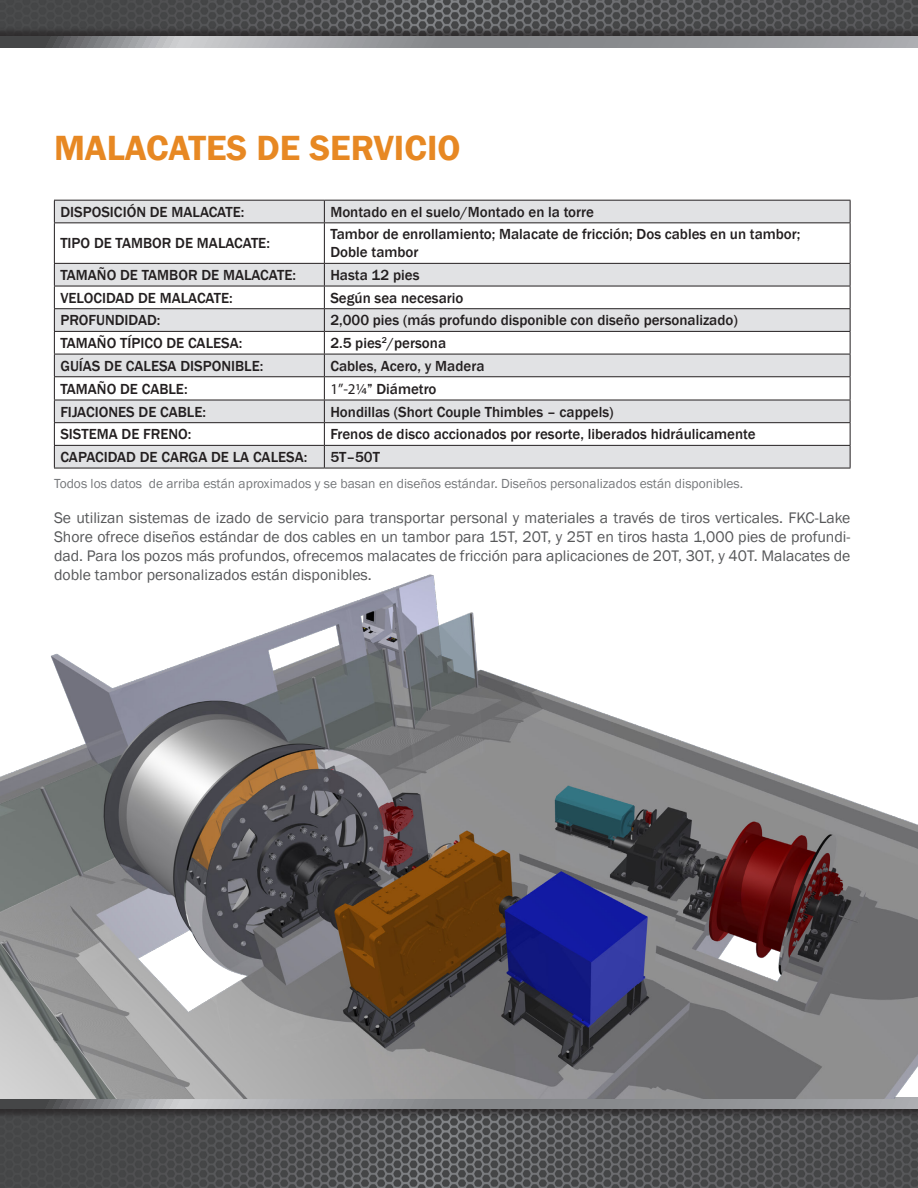
<style>
.page{position:relative;width:918px;height:1188px;background:#fff}
.page>*{position:absolute;margin:0;border:0;box-sizing:border-box;transform-origin:0 0}
.t1{font:600 36px "Franklin Gothic";color:#e78823}
.Descriptions{font:15.75px/18.9px "Franklin Gothic";color:#57585a;text-align:justify}
.Fractions{font:500 15px "Franklin Gothic";color:#231f20}
.t2{font:13.5px "Franklin Gothic";color:#76787b}
.s1{font-family:"Myriad Pro";font-weight:400}
</style>
<div class="page">
<img style="left:0;top:0;width:918px;height:27px">
<img style="left:0;top:1118px;width:918px;height:70px">
<div style="left:0;top:27px;width:918px;height:20px;background:#231f20;opacity:.65"></div>
<svg style="left:0;top:37px;width:918px;height:11px;background:#939598"></svg>
<div style="left:0;top:1098px;width:918px;height:20px;background:#231f20;opacity:.65"></div>
<svg style="left:0;top:1099px;width:918px;height:10px;background:#939598"></svg>
<svg style="left:55px;top:201px;width:795px;height:267px;fill:#e1e2e4"></svg>
<hr style="left:54px;top:200px;width:270px;height:1px;background:#231f20">
<svg style="left:54px;top:201px;width:1px;height:21px"></svg>
<hr style="left:324px;top:200px;width:526px;height:1px;background:#231f20">
<svg style="left:324px;top:201px;width:1px;height:21px"></svg>
<svg style="left:850px;top:201px;width:1px;height:21px"></svg>
<hr style="left:54px;top:222px;width:270px;height:1px;background:#231f20">
<hr style="left:54px;top:223px;width:1px;height:40px;background:#231f20">
<hr style="left:324px;top:222px;width:526px;height:1px;background:#231f20">
<hr style="left:324px;top:223px;width:1px;height:40px;background:#231f20">
<hr style="left:850px;top:223px;width:1px;height:40px;background:#231f20">
<hr style="left:54px;top:263px;width:270px;height:1px;background:#231f20">
<hr style="left:324px;top:263px;width:526px;height:1px;background:#231f20">
<hr style="left:54px;top:286px;width:270px;height:1px;background:#231f20">
<hr style="left:324px;top:286px;width:526px;height:1px;background:#231f20">
<hr style="left:54px;top:308px;width:270px;height:1px;background:#231f20">
<hr style="left:324px;top:308px;width:526px;height:1px;background:#231f20">
<hr style="left:54px;top:331px;width:270px;height:1px;background:#231f20">
<hr style="left:324px;top:331px;width:526px;height:1px;background:#231f20">
<hr style="left:54px;top:354px;width:270px;height:1px;background:#231f20">
<hr style="left:324px;top:354px;width:526px;height:1px;background:#231f20">
<hr style="left:54px;top:376px;width:270px;height:1px;background:#231f20">
<hr style="left:324px;top:376px;width:526px;height:1px;background:#231f20">
<hr style="left:54px;top:400px;width:270px;height:1px;background:#231f20">
<hr style="left:324px;top:400px;width:526px;height:1px;background:#231f20">
<hr style="left:54px;top:422px;width:270px;height:1px;background:#231f20">
<hr style="left:324px;top:422px;width:526px;height:1px;background:#231f20">
<hr style="left:54px;top:445px;width:270px;height:1px;background:#231f20">
<svg style="left:54px;top:264px;width:1px;height:204px"></svg>
<hr style="left:324px;top:445px;width:526px;height:1px;background:#231f20">
<svg style="left:324px;top:264px;width:1px;height:204px"></svg>
<svg style="left:850px;top:264px;width:1px;height:204px"></svg>
<hr style="left:54px;top:468px;width:270px;height:1px;background:#231f20">
<hr style="left:324px;top:468px;width:526px;height:1px;background:#231f20">
<img style="left:0;top:574px;width:918px;height:525px">
<p class="t1" style="left:54px;top:126px;width:408px">MALACATES DE SERVICIO</p>
<p class="Fractions" style="left:60px;top:202px;width:186px">DISPOSICIÓN DE MALACATE:</p>
<p class="Fractions" style="left:330px;top:202px;width:265px">Montado en el suelo/Montado en la torre</p>
<p class="Fractions" style="left:60px;top:234px;width:211px">TIPO DE TAMBOR DE MALACATE:</p>
<p class="Fractions" style="left:330px;top:225px;width:472px">Tambor de enrollamiento; Malacate de fricción; Dos cables en un tambor;</p>
<p class="Fractions" style="left:330px;top:243px;width:90px">Doble tambor</p>
<p class="Fractions" style="left:60px;top:266px;width:237px">TAMAÑO DE TAMBOR DE MALACATE:</p>
<p class="Fractions" style="left:330px;top:266px;width:91px">Hasta 12 pies</p>
<p class="Fractions" style="left:60px;top:288px;width:174px">VELOCIDAD DE MALACATE:</p>
<p class="Fractions" style="left:330px;top:288px;width:135px">Según sea necesario</p>
<p class="Fractions" style="left:60px;top:311px;width:102px">PROFUNDIDAD:</p>
<p class="Fractions" style="left:330px;top:311px;width:409px">2,000 pies (más profundo disponible con diseño personalizado)</p>
<p class="Fractions" style="left:60px;top:334px;width:184px">TAMAÑO TÍPICO DE CALESA:</p>
<p class="Fractions" style="left:330px;top:334px;width:117px">2.5 pies<sup>2</sup>/persona</p>
<p class="Fractions" style="left:60px;top:356px;width:205px">GUÍAS DE CALESA DISPONIBLE:</p>
<p class="Fractions" style="left:330px;top:356px;width:156px">Cables, Acero, y Madera</p>
<p class="Fractions" style="left:60px;top:379px;width:129px">TAMAÑO DE CABLE:</p>
<p class="Fractions" style="left:330px;top:380px;width:108px"><span class="s1">1”-21/4</span>” Diámetro</p>
<p class="Fractions" style="left:60px;top:402px;width:147px">FIJACIONES DE CABLE:</p>
<p class="Fractions" style="left:330px;top:402px;width:285px">Hondillas (Short Couple Thimbles – cappels)</p>
<p class="Fractions" style="left:60px;top:425px;width:133px">SISTEMA DE FRENO:</p>
<p class="Fractions" style="left:330px;top:425px;width:427px">Frenos de disco accionados por resorte, liberados hidráulicamente</p>
<p class="Fractions" style="left:60px;top:448px;width:249px">CAPACIDAD DE CARGA DE LA CALESA:</p>
<p class="Fractions" style="left:330px;top:448px;width:51px">5T–50T</p>
<p class="t2" style="left:54px;top:475px;width:691px">Todos los datos de arriba están aproximados y se basan en diseños estándar. Diseños personalizados están disponibles.</p>
<p class="Descriptions" style="left:54px;top:509px;width:798px">Se utilizan sistemas de izado de servicio para transportar personal y materiales a través de tiros verticales. FKC-Lake Shore ofrece diseños estándar de dos cables en un tambor para 15T, 20T, y 25T en tiros hasta 1,000 pies de profundi&shy;dad. Para los pozos más profundos, ofrecemos malacates de fricción para aplicaciones de 20T, 30T, y 40T. Malacates de doble tambor personalizados están disponibles.</p>
</div>
